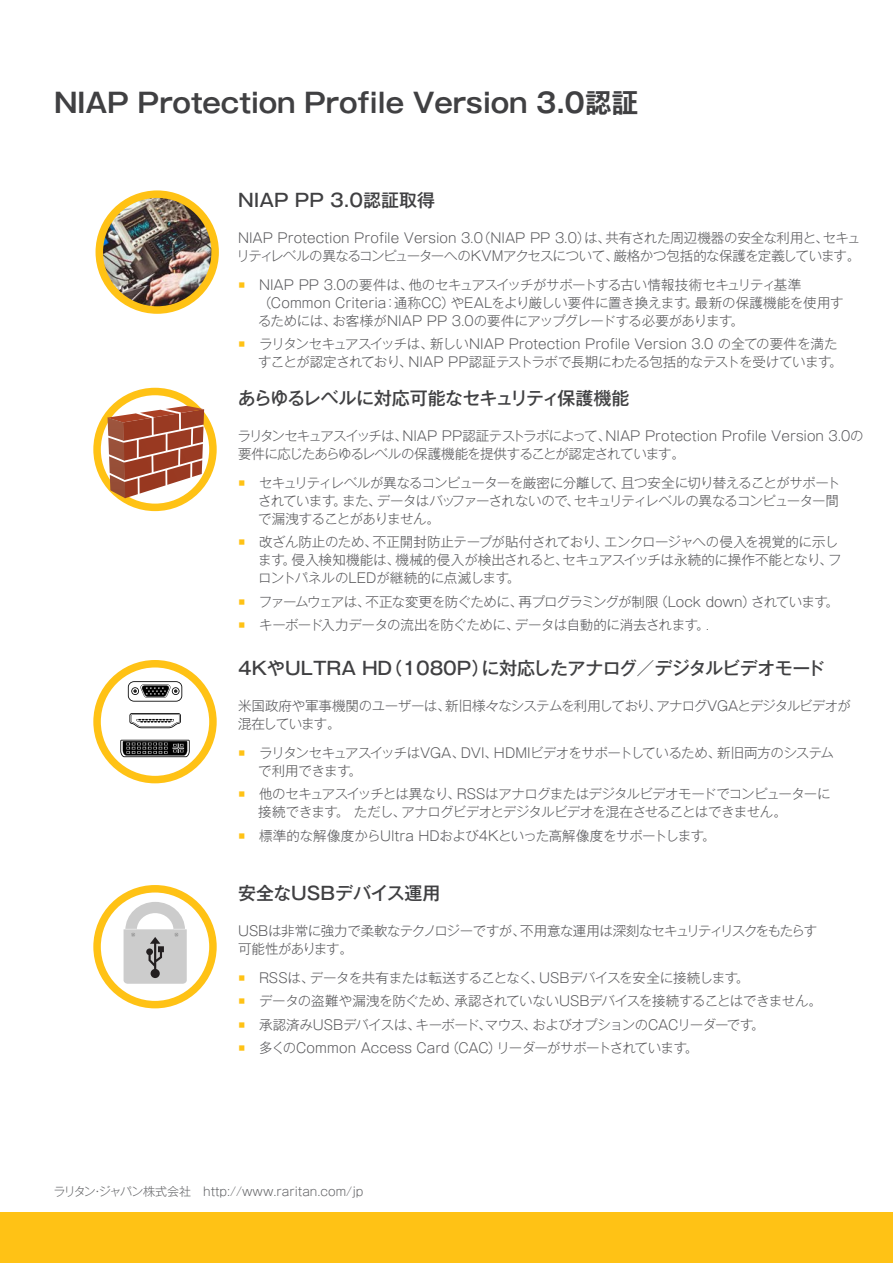
<style>
.page{position:relative;width:893px;height:1263px;background:#fff}
.page>*{position:absolute;margin:0;border:0;box-sizing:border-box;transform-origin:0 0}
.t1{font:700 27px "Gothic MB101 Pro De";letter-spacing:-.01em;color:#404042}
.t2{font:500 18px "Gothic MB101 Pro";letter-spacing:-.005em;color:#404042}
.t3{font:500 18px "Gothic MB101 Pro";letter-spacing:-.035em;color:#404042}
.t4{font:300 13.5px/18px "Gothic MB101 Pro";letter-spacing:-.03em;color:#58585b}
.t5{font:300 13.5px/18px "Gothic MB101 Pro";letter-spacing:-.01em;color:#58585b}
.t6{font:300 12px "Gothic MB101 Pro";color:#636467}
.s1{font-family:"DIN Pro"}
</style>
<div class="page">
<div style="left:93px;top:660px;width:124px;height:123px;border:8px solid #ffc215;border-radius:50%"></div>
<svg style="left:102px;top:893px;width:110px;height:98px"></svg>
<div style="left:93px;top:885px;width:124px;height:123px;border:8px solid #ffc215;border-radius:50%"></div>
<div style="left:93px;top:388px;width:124px;height:123px;border:8px solid #ffc215;border-radius:50%"></div>
<div style="left:0;top:1212px;width:893px;height:51px;background:#ffc215"></div>
<img style="left:99px;top:196px;width:116px;height:111px">
<div style="left:96px;top:190px;width:123px;height:124px;border:8px solid #ffc215;border-radius:50%"></div>
<svg style="left:128px;top:681px;width:54px;height:21px"></svg>
<svg style="left:140px;top:728px;width:30px;height:1px"></svg>
<svg style="left:129px;top:713px;width:52px;height:15px"></svg>
<div style="left:120px;top:739px;width:70px;height:18px;background:#c0c0c0"></div>
<svg style="left:120px;top:740px;width:70px;height:17px"></svg>
<svg style="left:107px;top:406px;width:97px;height:92px"></svg>
<h1 class="t1" style="left:54px;top:80px;width:586px">NIAP Protection Profile Version 3.0認証</h1>
<h2 class="t2" style="left:238px;top:185px;width:198px">NIAP PP 3.0認証取得</h2>
<p class="t4" style="left:237px;top:227px;width:625px">NIAP Protection Profile Version 3.0（NIAP PP 3.0）は、共有された周辺機器の安全な利用と、セキュリティレベルの異なるコンピューターへのKVMアクセスについて、厳格かつ包括的な保護を定義しています。</p>
<p class="t5" style="left:258px;top:274px;width:587px">NIAP PP 3.0の要件は、他のセキュアスイッチがサポートする古い情報技術セキュリティ基準（Common Criteria：通称CC）やEALをより厳しい要件に置き換えます。最新の保護機能を使用するためには、お客様がNIAP PP 3.0の要件にアップグレードする必要があります。</p>
<p class="t4" style="left:258px;top:333px;width:586px">ラリタンセキュアスイッチは、新しいNIAP Protection Profile Version 3.0 の全ての要件を満たすことが認定されており、NIAP PP認証テストラボで長期にわたる包括的なテストを受けています。</p>
<h2 class="t3" style="left:238px;top:383px;width:393px">あらゆるレベルに対応可能なセキュリティ保護機能</h2>
<p class="t4" style="left:237px;top:425px;width:628px">ラリタンセキュアスイッチは、NIAP PP認証テストラボによって、NIAP Protection Profile Version 3.0の要件に応じたあらゆるレベルの保護機能を提供することが認定されています。</p>
<p class="t4" style="left:258px;top:472px;width:584px;text-align:justify">セキュリティレベルが異なるコンピューターを厳密に分離して、且つ安全に切り替えることがサポートされています。また、データはバッファーされないので、セキュリティレベルの異なるコンピューター間で漏洩することがありません。</p>
<p class="t4" style="left:258px;top:531px;width:585px">改ざん防止のため、不正開封防止テープが貼付されており、エンクロージャへの侵入を視覚的に示します。侵入検知機能は、機械的侵入が検出されると、セキュアスイッチは永続的に操作不能となり、フロントパネルのLEDが継続的に点滅します。</p>
<p class="t4" style="left:259px;top:588px;width:582px;line-height:23.4px">ファームウェアは、不正な変更を防ぐために、再プログラミングが制限（Lock down）されています。キーボード入力データの流出を防ぐために、データは自動的に消去されます。<span class="s1">.</span></p>
<h2 class="t2" style="left:238px;top:653px;width:588px">4KやULTRA HD（1080P）に対応したアナログ／デジタルビデオモード</h2>
<p class="t4" style="left:238px;top:695px;width:614px">米国政府や軍事機関のユーザーは、新旧様々なシステムを利用しており、アナログVGAとデジタルビデオが混在しています。</p>
<p class="t4" style="left:258px;top:742px;width:577px">ラリタンセキュアスイッチはVGA、DVI、HDMIビデオをサポートしているため、新旧両方のシステムで利用できます。</p>
<p class="t4" style="left:258px;top:783px;width:574px">他のセキュアスイッチとは異なり、RSSはアナログまたはデジタルビデオモードでコンピューターに接続できます。 ただし、アナログビデオとデジタルビデオを混在させることはできません。</p>
<p class="t4" style="left:259px;top:825px;width:458px">標準的な解像度からUltra HDおよび4Kといった高解像度をサポートします。</p>
<h2 class="t2" style="left:238px;top:878px;width:204px">安全なUSBデバイス運用</h2>
<p class="t4" style="left:238px;top:920px;width:581px">USBは非常に強力で柔軟なテクノロジーですが、不用意な運用は深刻なセキュリティリスクをもたらす可能性があります。</p>
<p class="t4" style="left:259px;top:964px;width:564px;line-height:23.4px">RSSは、データを共有または転送することなく、USBデバイスを安全に接続します。<br>データの盗難や漏洩を防ぐため、承認されていないUSBデバイスを接続することはできません。承認済みUSBデバイスは、キーボード、マウス、およびオプションのCACリーダーです。<br>多くのCommon Access Card（CAC）リーダーがサポートされています。</p>
<p class="t6" style="left:53px;top:1181px;width:312px">ラリタン・ジャパン株式会社　http://www.raritan.com/jp</p>
</div>
